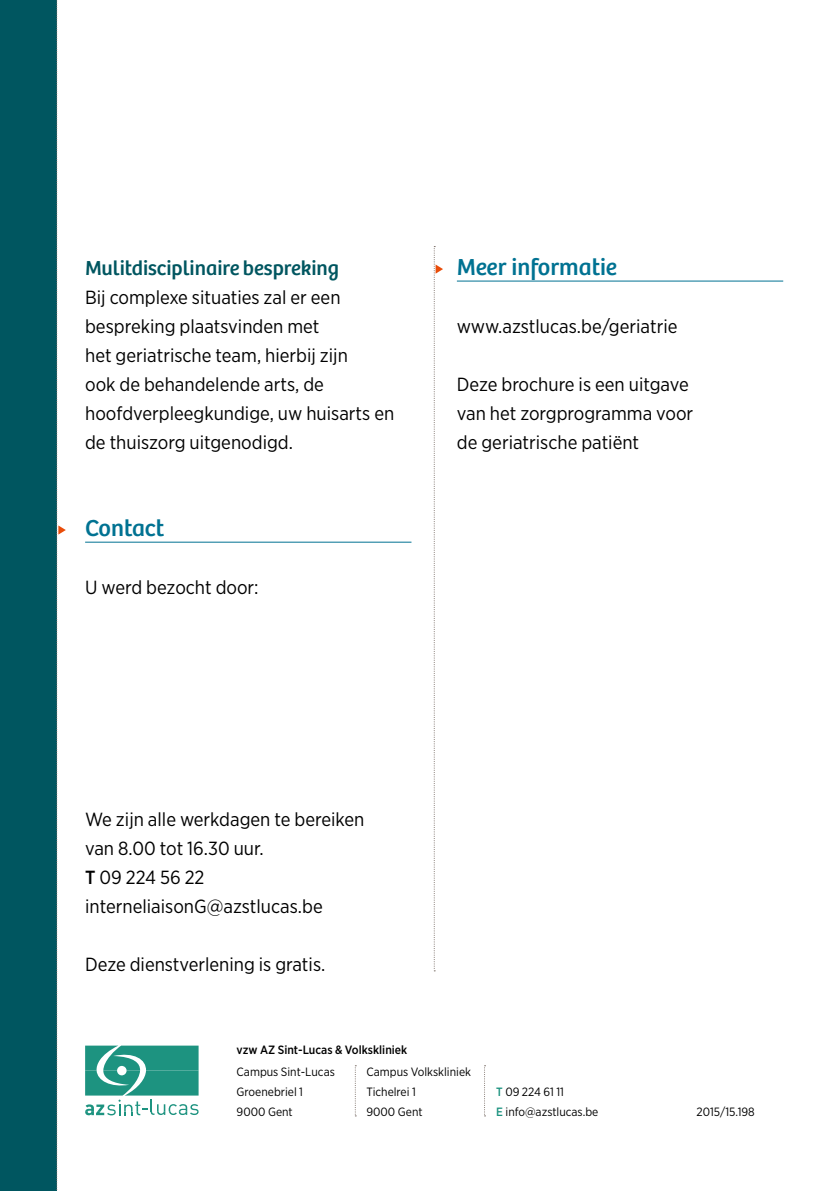
<style>
.page{position:relative;width:840px;height:1191px;background:#fff}
.page>*{position:absolute;margin:0;border:0;box-sizing:border-box;transform-origin:0 0}
.t1{font:24px "Bree";color:#007292}
.t2{font:21px "Bree";color:#005660}
.t3{font:19px/29px "Gotham Narrow";color:#000}
.t4{font:12px/20px "Gotham Narrow";color:#000}
.t5{font:500 12px "Gotham Narrow";color:#000}
.s1{font-weight:500}
.s2{font-weight:500;color:#1d9380}
</style>
<div class="page">
<div style="left:0;top:0;width:57px;height:1191px;background:#005660"></div>
<hr style="left:85px;top:542px;width:326px;height:1px;background:#007292">
<svg style="left:85px;top:1045px;width:113px;height:70px"></svg>
<svg style="left:484px;top:1065px;width:1px;height:51px"></svg>
<svg style="left:354px;top:1065px;width:2px;height:51px"></svg>
<svg style="left:56px;top:0;width:10px;height:1190px"></svg>
<hr style="left:456px;top:281px;width:326px;height:1px;background:#007292">
<svg style="left:433px;top:246px;width:10px;height:725px"></svg>
<p class="t2" style="left:85px;top:256px;width:255px">Mulitdisciplinaire bespreking</p>
<p class="t3" style="left:85px;top:282px;width:310px">Bij complexe situaties zal er een bespreking plaatsvinden met<br>het geriatrische team, hierbij zijn<br>ook de behandelende arts, de hoofdverpleegkundige, uw huisarts en de thuiszorg uitgenodigd.</p>
<p class="t1" style="left:85px;top:514px;width:81px">Contact</p>
<p class="t3" style="left:85px;top:572px;width:175px">U werd bezocht door:</p>
<p class="t1" style="left:456px;top:253px;width:161px">Meer informatie</p>
<p class="t3" style="left:456px;top:311px;width:222px">www.azstlucas.be/geriatrie</p>
<p class="t3" style="left:456px;top:369px;width:238px">Deze brochure is een uitgave van het zorgprogramma voor de geriatrische patiënt</p>
<p class="t3" style="left:85px;top:804px;width:280px">We zijn alle werkdagen te bereiken van 8.00 tot 16.30 uur.<br><span class="s1">T</span> 09 224 56 22 interneliaisonG@azstlucas.be</p>
<p class="t3" style="left:85px;top:949px;width:241px">Deze dienstverlening is gratis.</p>
<p class="t5" style="left:236px;top:1041px;width:172px">vzw AZ Sint-Lucas &amp; Volkskliniek</p>
<p class="t4" style="left:236px;top:1061px;width:100px">Campus Sint-Lucas<br>Groenebriel 1<br>9000 Gent</p>
<p class="t4" style="left:366px;top:1061px;width:106px">Campus Volkskliniek<br>Tichelrei 1<br>9000 Gent</p>
<p class="t4" style="left:496px;top:1081px;width:104px"><span class="s2">T</span> 09 224 61 11<br><span class="s2">E</span> info@azstlucas.be</p>
<p class="t4" style="left:696px;top:1102px;width:60px">2015/15.198</p>
</div>
